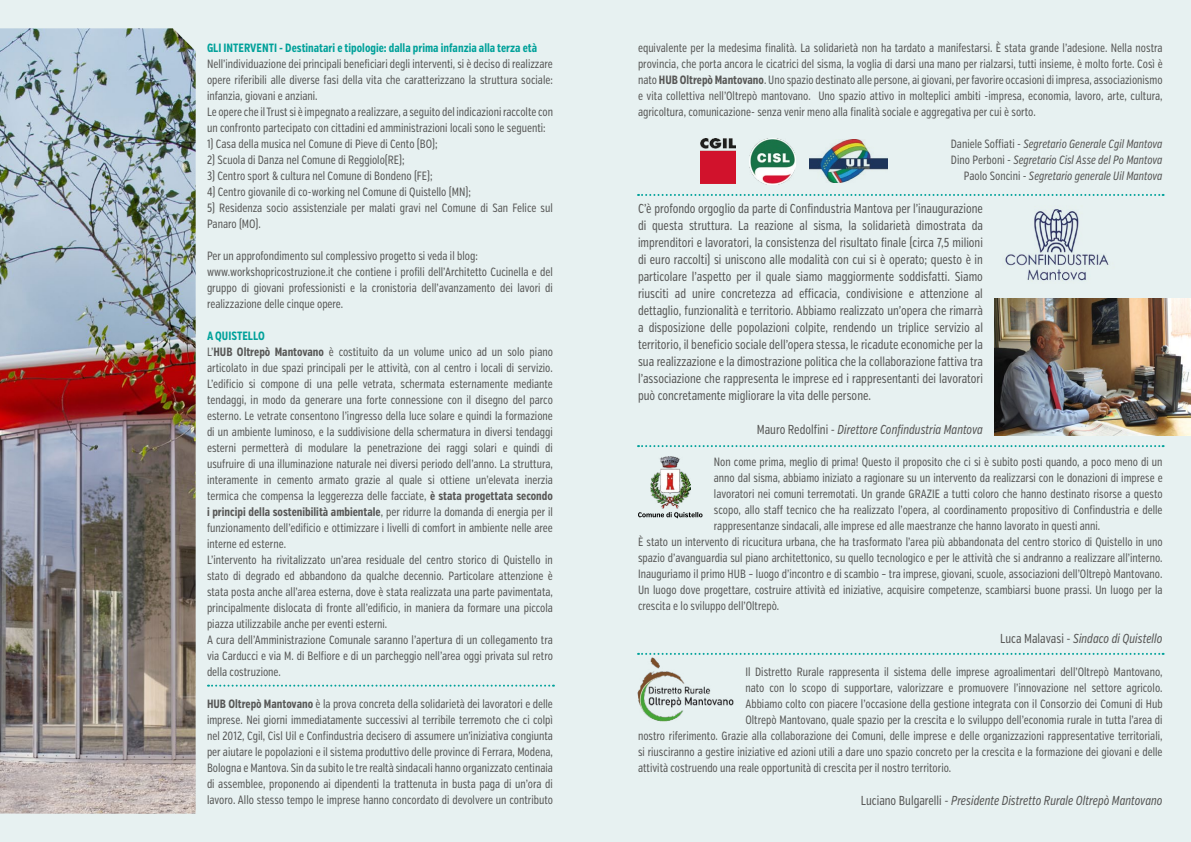
<style>
.page{position:relative;width:1191px;height:842px;background:#fff}
.page>*{position:absolute;margin:0;border:0;box-sizing:border-box;transform-origin:0 0}
.t1{font:13px/17px "Verb Comp";color:#575756;text-align:justify}
.t2{font:italic 13px "Verb Comp";color:#575756}
.t3{font:12px/16px "Verb Comp";color:#575756}
.t4{font:italic 12px/16px "Verb Comp";color:#575756;text-align:right}
.t5{font:700 12px "Verb Comp";color:#00a19a}
.s1{font-weight:700;color:#00a19a}
.s2{font-weight:700}
.s3{font-style:normal}
</style>
<div class="page">
<div style="left:595px;top:0;width:596px;height:842px;background:#e7f1f1"></div>
<div style="left:0;top:0;width:595px;height:842px;background:#e7f1f1"></div>
<img style="left:650px;top:457px;width:40px;height:51px">
<svg style="left:638px;top:512px;width:64px;height:6px"></svg>
<img style="left:637px;top:652px;width:97px;height:70px">
<img style="left:1005px;top:209px;width:104px;height:72px">
<img style="left:701px;top:139px;width:34px;height:45px">
<img style="left:750px;top:139px;width:45px;height:45px">
<img style="left:810px;top:139px;width:77px;height:44px">
<img style="left:0;top:28px;width:196px;height:786px">
<svg style="left:638px;top:445px;width:525px;height:2px"></svg>
<svg style="left:208px;top:685px;width:346px;height:2px"></svg>
<img style="left:994px;top:299px;width:197px;height:137px">
<svg style="left:638px;top:194px;width:525px;height:2px"></svg>
<svg style="left:638px;top:653px;width:525px;height:2px"></svg>
<p class="t5" style="left:207px;top:41px;width:332px">GLI INTERVENTI - Destinatari e tipologie: dalla prima infanzia alla terza età</p>
<p class="t3" style="left:207px;top:56px;width:347px">Nell’individuazione dei principali beneficiari degli interventi, si è deciso di realizzare opere riferibili alle diverse fasi della vita che caratterizzano la struttura sociale: infanzia, giovani e anziani.<br>Le opere che il Trust si è impegnato a realizzare, a seguito del indicazioni raccolte con un confronto partecipato con cittadini ed amministrazioni locali sono le seguenti:</p>
<p class="t3" style="left:207px;top:136px;width:232px">1) Casa della musica nel Comune di Pieve di Cento (BO);</p>
<p class="t3" style="left:207px;top:152px;width:199px">2) Scuola di Danza nel Comune di Reggiolo(RE);</p>
<p class="t3" style="left:207px;top:168px;width:227px">3) Centro sport &amp; cultura nel Comune di Bondeno (FE);</p>
<p class="t3" style="left:207px;top:184px;width:265px">4) Centro giovanile di co-working nel Comune di Quistello (MN);</p>
<p class="t3" style="left:207px;top:200px;width:347px">5) Residenza socio assistenziale per malati gravi nel Comune di San Felice sul<br>Panaro (MO).</p>
<p class="t3" style="left:207px;top:248px;width:347px">Per un approfondimento sul complessivo progetto si veda il blog: www.workshopricostruzione.it che contiene i profili dell’Architetto Cucinella e del gruppo di giovani professionisti e la cronistoria dell’avanzamento dei lavori di realizzazione delle cinque opere.</p>
<p class="t3" style="left:207px;top:328px;width:347px"><span class="s1">A QUISTELLO<br></span>L’<span class="s2">HUB Oltrepò Mantovano</span> è costituito da un volume unico ad un solo piano articolato in due spazi principali per le attività, con al centro i locali di servizio.<br>L’edificio si compone di una pelle vetrata, schermata esternamente mediante tendaggi, in modo da generare una forte connessione con il disegno del parco esterno. Le vetrate consentono l’ingresso della luce solare e quindi la formazione di un ambiente luminoso, e la suddivisione della schermatura in diversi tendaggi esterni permetterà di modulare la penetrazione dei raggi solari e quindi di usufruire di una illuminazione naturale nei diversi periodo dell’anno. La struttura, interamente in cemento armato grazie al quale si ottiene un’elevata inerzia termica che compensa la leggerezza delle facciate, <span class="s2">è stata progettata secondo i principi della sostenibilità ambientale</span>, per ridurre la domanda di energia per il funzionamento dell’edificio e ottimizzare i livelli di comfort in ambiente nelle aree interne ed esterne.<br>L’intervento ha rivitalizzato un’area residuale del centro storico di Quistello in stato di degrado ed abbandono da qualche decennio. Particolare attenzione è stata posta anche all’area esterna, dove è stata realizzata una parte pavimentata, principalmente dislocata di fronte all’edificio, in maniera da formare una piccola piazza utilizzabile anche per eventi esterni.<br>A cura dell’Amministrazione Comunale saranno l’apertura di un collegamento tra via Carducci e via M. di Belfiore e di un parcheggio nell’area oggi privata sul retro della costruzione.</p>
<p class="t3" style="left:207px;top:696px;width:347px;text-align:justify"><span class="s2">HUB Oltrepò Mantovano</span> è la prova concreta della solidarietà dei lavoratori e delle imprese. Nei giorni immediatamente successivi al terribile terremoto che ci colpì nel 2012, Cgil, Cisl Uil e Confindustria decisero di assumere un’iniziativa congiunta per aiutare le popolazioni e il sistema produttivo delle province di Ferrara, Modena, Bologna e Mantova. Sin da subito le tre realtà sindacali hanno organizzato centinaia di assemblee, proponendo ai dipendenti la trattenuta in busta paga di un’ora di lavoro. Allo stesso tempo le imprese hanno concordato di devolvere un contributo</p>
<p class="t3" style="left:638px;top:40px;width:526px;text-align:justify">equivalente per la medesima finalità. La solidarietà non ha tardato a manifestarsi. È stata grande l’adesione. Nella nostra provincia, che porta ancora le cicatrici del sisma, la voglia di darsi una mano per rialzarsi, tutti insieme, è molto forte. Così è nato <span class="s2">HUB Oltrepò Mantovano</span>. Uno spazio destinato alle persone, ai giovani, per favorire occasioni di impresa, associazionismo e vita collettiva nell’Oltrepò mantovano. Uno spazio attivo in molteplici ambiti -impresa, economia, lavoro, arte, cultura, agricoltura, comunicazione- senza venir meno alla finalità sociale e aggregativa per cui è sorto.</p>
<p class="t4" style="left:950px;top:136px;width:213px"><span class="s3">Daniele Soffiati -</span> Segretario Generale Cgil Mantova<br><span class="s3">Dino Perboni -</span> Segretario Cisl Asse del Po Mantova<br><span class="s3">Paolo Soncini -</span> Segretario generale Uil Mantova</p>
<p class="t1" style="left:638px;top:200px;width:346px">C’è profondo orgoglio da parte di Confindustria Mantova per l’inaugurazione di questa struttura. La reazione al sisma, la solidarietà dimostrata da imprenditori e lavoratori, la consistenza del risultato finale (circa 7,5 milioni di euro raccolti) si uniscono alle modalità con cui si è operato; questo è in particolare l’aspetto per il quale siamo maggiormente soddisfatti. Siamo riusciti ad unire concretezza ad efficacia, condivisione e attenzione al dettaglio, funzionalità e territorio. Abbiamo realizzato un’opera che rimarrà a disposizione delle popolazioni colpite, rendendo un triplice servizio al territorio, il beneficio sociale dell’opera stessa, le ricadute economiche per la sua realizzazione e la dimostrazione politica che la collaborazione fattiva tra l’associazione che rappresenta le imprese ed i rappresentanti dei lavoratori può concretamente migliorare la vita delle persone.</p>
<p class="t2" style="left:757px;top:422px;width:228px"><span class="s3">Mauro Redolfini -</span> Direttore Confindustria Mantova</p>
<p class="t3" style="left:714px;top:454px;width:450px">Non come prima, meglio di prima! Questo il proposito che ci si è subito posti quando, a poco meno di un</p>
<p class="t3" style="left:714px;top:470px;width:450px">anno dal sisma, abbiamo iniziato a ragionare su un intervento da realizzarsi con le donazioni di imprese e</p>
<p class="t3" style="left:714px;top:486px;width:450px">lavoratori nei comuni terremotati. Un grande GRAZIE a tutti coloro che hanno destinato risorse a questo</p>
<p class="t3" style="left:714px;top:502px;width:450px">scopo, allo staff tecnico che ha realizzato l’opera, al coordinamento propositivo di Confindustria e delle</p>
<p class="t3" style="left:714px;top:518px;width:388px">rappresentanze sindacali, alle imprese ed alle maestranze che hanno lavorato in questi anni.</p>
<p class="t3" style="left:638px;top:534px;width:526px">È stato un intervento di ricucitura urbana, che ha trasformato l’area più abbandonata del centro storico di Quistello in uno</p>
<p class="t3" style="left:638px;top:550px;width:526px">spazio d’avanguardia sul piano architettonico, su quello tecnologico e per le attività che si andranno a realizzare all’interno.</p>
<p class="t3" style="left:638px;top:566px;width:526px">Inauguriamo il primo HUB – luogo d’incontro e di scambio – tra imprese, giovani, scuole, associazioni dell’Oltrepò Mantovano.</p>
<p class="t3" style="left:638px;top:582px;width:526px">Un luogo dove progettare, costruire attività ed iniziative, acquisire competenze, scambiarsi buone prassi. Un luogo per la</p>
<p class="t3" style="left:638px;top:598px;width:143px">crescita e lo sviluppo dell’Oltrepò.</p>
<p class="t2" style="left:1000px;top:631px;width:164px"><span class="s3">Luca Malavasi -</span> Sindaco di Quistello</p>
<p class="t3" style="left:745px;top:664px;width:419px">Il Distretto Rurale rappresenta il sistema delle imprese agroalimentari dell’Oltrepò Mantovano,</p>
<p class="t3" style="left:745px;top:680px;width:419px">nato con lo scopo di supportare, valorizzare e promuovere l’innovazione nel settore agricolo.</p>
<p class="t3" style="left:745px;top:696px;width:419px">Abbiamo colto con piacere l’occasione della gestione integrata con il Consorzio dei Comuni di Hub</p>
<p class="t3" style="left:745px;top:712px;width:419px">Oltrepò Mantovano, quale spazio per la crescita e lo sviluppo dell’economia rurale in tutta l’area di</p>
<p class="t3" style="left:638px;top:728px;width:526px">nostro riferimento. Grazie alla collaborazione dei Comuni, delle imprese e delle organizzazioni rappresentative territoriali,</p>
<p class="t3" style="left:638px;top:744px;width:526px">si riusciranno a gestire iniziative ed azioni utili a dare uno spazio concreto per la crescita e la formazione dei giovani e delle</p>
<p class="t3" style="left:638px;top:760px;width:315px">attività costruendo una reale opportunità di crescita per il nostro territorio.</p>
<p class="t2" style="left:861px;top:793px;width:303px"><span class="s3">Luciano Bulgarelli -</span> Presidente Distretto Rurale Oltrepò Mantovano</p>
</div>
